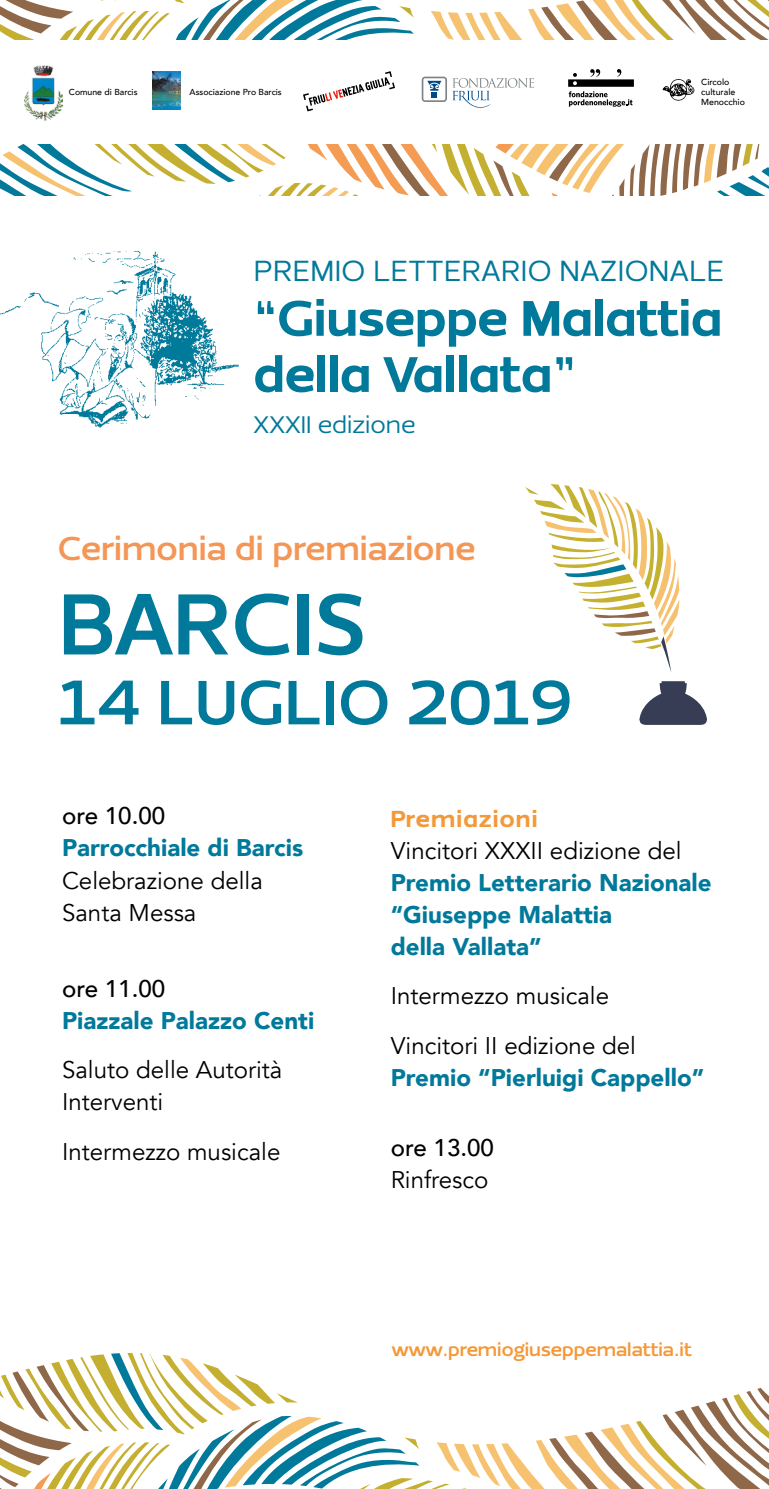
<style>
.page{position:relative;width:769px;height:1489px;background:#fff}
.page>*{position:absolute;margin:0;border:0;box-sizing:border-box;transform-origin:0 0}
.t1{font:700 89.6px "Ezzo";letter-spacing:.015em;color:#00799a}
.t2{font:700 64.75px "Ezzo";letter-spacing:.015em;color:#00799a}
.t3{font:51.8px/56.1px "Ezzo Black Alt";color:#00799a}
.t4{font:700 34.3px "Ezzo";color:#f49655}
.t5{font:30.19px "Ezzo";letter-spacing:.015em;color:#00799a}
.t6{font:24.94px "Ezzo";color:#00799a}
.t7{font:24.06px/32px "Avenir";color:#000}
.t8{font:900 24.06px/32px "Avenir";color:#00799a}
.t9{font:500 24.06px "Avenir";color:#000}
.t10{font:24.06px "Ezzo Black Alt";letter-spacing:.05em;color:#f49838}
.t11{font:700 19.25px "Ezzo";color:#f49838}
.t12{font:500 8.75px/10.1px "Avenir";color:#000}
.t13{font:500 8.66px "Avenir";color:#000}
</style>
<div class="page">
<svg style="left:639px;top:681px;width:68px;height:44px"></svg>
<svg style="left:525px;top:484px;width:154px;height:188px"></svg>
<svg style="left:0;top:1352px;width:769px;height:136px"></svg>
<img style="left:0;top:233px;width:262px;height:195px">
<svg style="left:0;top:0;width:769px;height:196px"></svg>
<img style="left:663px;top:78px;width:31px;height:23px">
<p class="t13" style="left:69px;top:84px;width:70px">Comune di Barcis</p>
<p class="t13" style="left:190px;top:84px;width:94px">Associazione Pro Barcis</p>
<p class="t12" style="left:701px;top:77px;width:45px">Circolo culturale<br>Menocchio</p>
<p class="t5" style="left:254px;top:251px;width:471px">PREMIO LETTERARIO NAZIONALE</p>
<h3 class="t3" style="left:254px;top:290px;width:470px">“Giuseppe Malattia della Vallata”</h3>
<p class="t6" style="left:254px;top:409px;width:164px">XXXII edizione</p>
<h3 class="t4" style="left:58px;top:526px;width:419px">Cerimonia di premiazione</h3>
<h1 class="t1" style="left:59px;top:567px;width:308px">BARCIS</h1>
<h2 class="t2" style="left:58px;top:661px;width:515px">14 LUGLIO 2019</h2>
<p class="t9" style="left:62px;top:795px;width:105px">ore 10.00</p>
<p class="t8" style="left:62px;top:831px;width:243px">Parrocchiale di Barcis</p>
<p class="t7" style="left:62px;top:864px;width:202px">Celebrazione della<br>Santa Messa</p>
<p class="t9" style="left:62px;top:967px;width:105px">ore 11.00</p>
<p class="t8" style="left:62px;top:1003px;width:254px">Piazzale Palazzo Centi</p>
<p class="t7" style="left:62px;top:1054px;width:222px">Saluto delle Autorità<br>Interventi</p>
<p class="t7" style="left:62px;top:1135px;width:220px">Intermezzo musicale</p>
<p class="t10" style="left:391px;top:803px;width:148px">Premiazioni</p>
<p class="t7" style="left:391px;top:835px;width:292px">Vincitori XXXII edizione del</p>
<p class="t8" style="left:391px;top:865px;width:322px">Premio Letterario Nazionale “Giuseppe Malattia<br>della Vallata”</p>
<p class="t7" style="left:391px;top:971px;width:247px;line-height:49.5px">Intermezzo musicale<br>Vincitori II edizione del</p>
<p class="t8" style="left:391px;top:1060px;width:315px">Premio “Pierluigi Cappello”</p>
<p class="t9" style="left:391px;top:1127px;width:105px">ore 13.00</p>
<p class="t7" style="left:391px;top:1164px;width:99px">Rinfresco</p>
<p class="t11" style="left:392px;top:1336px;width:301px">www.premiogiuseppemalattia.it</p>
</div>
